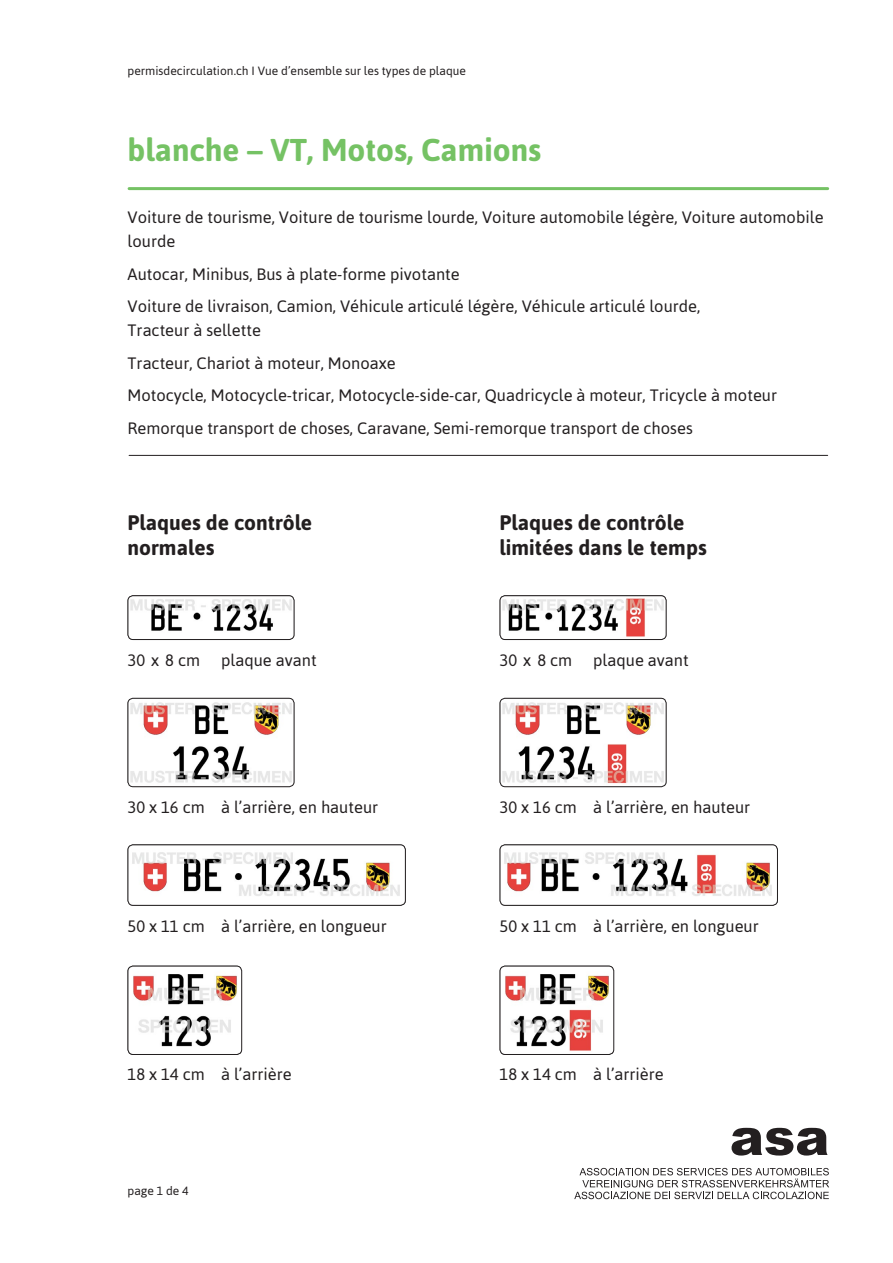
<style>
.page{position:relative;width:893px;height:1263px;background:#fff}
.page>*{position:absolute;margin:0;border:0;box-sizing:border-box;transform-origin:0 0}
.t1{font:700 31.5px "Asap";color:#75c264}
.t2{font:700 21px/25.2px "Asap";color:#231f20}
.t3{font:16.5px/32.5px "Asap";color:#231f20}
.t4{font:12px "Asap";color:#231f20}
</style>
<div class="page">
<svg style="left:731px;top:1128px;width:96px;height:27px"></svg>
<svg style="left:574px;top:1168px;width:255px;height:31px"></svg>
<hr style="left:129px;top:187px;width:699px;height:3px;background:#75c264">
<hr style="left:129px;top:455px;width:699px;height:1px;background:#231f20">
<img style="left:128px;top:595px;width:166px;height:45px">
<div style="left:128px;top:595px;width:166px;height:45px;border:1px solid #231f20;border-radius:5px"></div>
<img style="left:500px;top:595px;width:166px;height:45px">
<div style="left:500px;top:595px;width:166px;height:45px;border:1px solid #231f20;border-radius:5px"></div>
<img style="left:128px;top:698px;width:166px;height:89px">
<div style="left:128px;top:698px;width:166px;height:89px;border:1px solid #231f20;border-radius:5px"></div>
<img style="left:500px;top:698px;width:166px;height:89px">
<div style="left:500px;top:698px;width:166px;height:89px;border:1px solid #231f20;border-radius:5px"></div>
<img style="left:128px;top:845px;width:277px;height:61px">
<div style="left:128px;top:844px;width:278px;height:62px;border:1px solid #231f20;border-radius:5px"></div>
<img style="left:500px;top:845px;width:278px;height:61px">
<div style="left:500px;top:844px;width:278px;height:62px;border:1px solid #231f20;border-radius:5px"></div>
<img style="left:128px;top:966px;width:114px;height:89px">
<div style="left:128px;top:966px;width:114px;height:89px;border:1px solid #231f20;border-radius:5px"></div>
<img style="left:500px;top:966px;width:114px;height:89px">
<div style="left:500px;top:966px;width:114px;height:89px;border:1px solid #231f20;border-radius:5px"></div>
<p class="t4" style="left:128px;top:64px;width:340px">permisdecirculation.ch I Vue d’ensemble sur les types de plaque</p>
<h1 class="t1" style="left:128px;top:132px;width:415px">blanche – VT, Motos, Camions</h1>
<p class="t3" style="left:128px;top:205px;width:697px;line-height:24px">Voiture de tourisme, Voiture de tourisme lourde, Voiture automobile légère, Voiture automobile lourde</p>
<p class="t3" style="left:128px;top:257px;width:574px">Autocar, Minibus, Bus à plate-forme pivotante<br>Voiture de livraison, Camion, Véhicule articulé légère, Véhicule articulé lourde,</p>
<p class="t3" style="left:128px;top:314px;width:651px">Tracteur à sellette<br>Tracteur, Chariot à moteur, Monoaxe<br>Motocycle, Motocycle-tricar, Motocycle-side-car, Quadricycle à moteur, Tricycle à moteur Remorque transport de choses, Caravane, Semi-remorque transport de choses</p>
<p class="t2" style="left:128px;top:510px;width:186px">Plaques de contrôle normales</p>
<p class="t2" style="left:500px;top:510px;width:209px">Plaques de contrôle limitées dans le temps</p>
<p class="t3" style="left:128px;top:644px;width:74px">30 x 8 cm</p>
<p class="t3" style="left:221px;top:644px;width:97px">plaque avant</p>
<p class="t3" style="left:500px;top:644px;width:74px">30 x 8 cm</p>
<p class="t3" style="left:593px;top:644px;width:97px">plaque avant</p>
<p class="t3" style="left:128px;top:790px;width:252px">30 x 16 cm à l’arrière, en hauteur</p>
<p class="t3" style="left:500px;top:790px;width:252px">30 x 16 cm à l’arrière, en hauteur</p>
<p class="t3" style="left:128px;top:909px;width:261px">50 x 11 cm à l’arrière, en longueur</p>
<p class="t3" style="left:500px;top:909px;width:261px">50 x 11 cm à l’arrière, en longueur</p>
<p class="t3" style="left:128px;top:1058px;width:166px">18 x 14 cm à l’arrière</p>
<p class="t3" style="left:500px;top:1058px;width:166px">18 x 14 cm à l’arrière</p>
<p class="t4" style="left:128px;top:1184px;width:63px">page 1 de 4</p>
</div>
